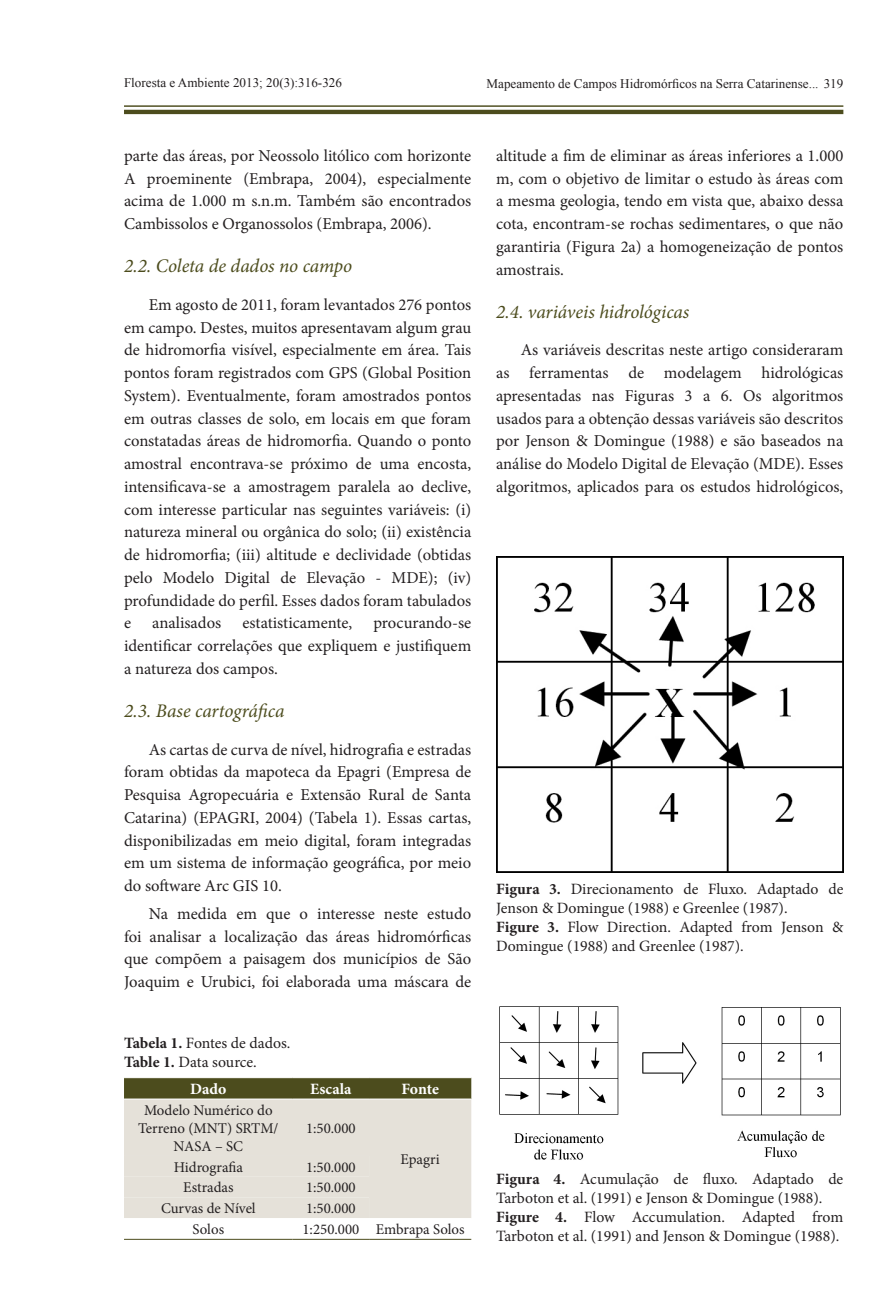
<style>
.page{position:relative;width:893px;height:1315px;background:#fff}
.page>*{position:absolute;margin:0;border:0;box-sizing:border-box;transform-origin:0 0}
.t1{font:italic 19.25px "Minion Pro";letter-spacing:-.005em;color:#4c4c1d}
.Corpo{font:16.62px/22.8px "Minion Pro";color:#231f20;text-align:justify}
._1__Legenda_figura{font:15.75px/18.9px "Minion Pro";color:#231f20}
.Cabeçalho{font:700 15.75px "Minion Pro";letter-spacing:.005em;color:#fff}
.Corpo_-_tabela{font:14.88px/17.8px "Minion Pro";color:#231f20;text-align:center}
.t2{font:13.12px "Times New Roman";color:#231f20}
.s1{font-weight:700}
</style>
<div class="page">
<hr style="left:124px;top:110px;width:719px;height:4px;background:#4c4c1d">
<hr style="left:124px;top:105px;width:719px;height:2px;background:#4c4c1d">
<svg style="left:124px;top:1078px;width:347px;height:161px;background:#d5d2c6"></svg>
<hr style="left:124px;top:1098px;width:169px;height:1px;background:#fff">
<hr style="left:293px;top:1098px;width:76px;height:1px;background:#fff">
<hr style="left:369px;top:1098px;width:102px;height:1px;background:#fff">
<hr style="left:124px;top:1239px;width:169px;height:1px;background:#4c4c1d">
<hr style="left:293px;top:1239px;width:76px;height:1px;background:#4c4c1d">
<hr style="left:369px;top:1239px;width:102px;height:1px;background:#4c4c1d">
<img style="left:496px;top:556px;width:347px;height:316px">
<img style="left:499px;top:1006px;width:342px;height:154px">
<p class="t2" style="left:124px;top:74px;width:219px">Floresta e Ambiente 2013; 20(3):316-326</p>
<p class="t2" style="left:486px;top:75px;width:358px">Mapeamento de Campos Hidromórficos na Serra Catarinense... 319</p>
<p class="Corpo" style="left:124px;top:144px;width:349px">parte das áreas, por Neossolo litólico com horizonte A proeminente (Embrapa, 2004), especialmente acima de 1.000 m s.n.m. Também são encontrados Cambissolos e Organossolos (Embrapa, 2006).</p>
<p class="t1" style="left:124px;top:253px;width:230px">2.2. Coleta de dados no campo</p>
<p class="Corpo" style="left:124px;top:293px;width:349px;text-indent:25px">Em agosto de 2011, foram levantados 276 pontos em campo. Destes, muitos apresentavam algum grau de hidromorfia visível, especialmente em área. Tais pontos foram registrados com GPS (Global Position System). Eventualmente, foram amostrados pontos em outras classes de solo, em locais em que foram constatadas áreas de hidromorfia. Quando o ponto amostral encontrava-se próximo de uma encosta, intensificava-se a amostragem paralela ao declive, com interesse particular nas seguintes variáveis: (i) natureza mineral ou orgânica do solo; (ii) existência de hidromorfia; (iii) altitude e declividade (obtidas pelo Modelo Digital de Elevação - MDE); (iv) profundidade do perfil. Esses dados foram tabulados e</p>
<p class="Corpo" style="left:124px;top:612px;width:349px;text-indent:249px">procurando-se identificar correlações que expliquem e justifiquem a natureza dos campos.</p>
<p class="t1" style="left:124px;top:697px;width:162px">2.3. Base cartográfica</p>
<p class="Corpo" style="left:124px;top:738px;width:349px;text-indent:25px">As cartas de curva de nível, hidrografia e estradas foram obtidas da mapoteca da Epagri (Empresa de Pesquisa Agropecuária e Extensão Rural de Santa Catarina) (EPAGRI, 2004) (Tabela 1). Essas cartas, disponibilizadas em meio digital, foram integradas em um sistema de informação geográfica, por meio do software Arc GIS 10.</p>
<p class="Corpo" style="left:124px;top:902px;width:349px;text-indent:25px">Na medida em que o interesse neste estudo foi analisar a localização das áreas hidromórficas que compõem a paisagem dos municípios de São Joaquim e Urubici, foi elaborada uma máscara de</p>
<p class="Corpo" style="left:152px;top:612px;width:71px">analisados</p>
<p class="Corpo" style="left:242px;top:612px;width:111px">estatisticamente,</p>
<p class="_1__Legenda_figura" style="left:124px;top:1034px;width:168px"><span class="s1">Tabela 1.</span> Fontes de dados.</p>
<p class="_1__Legenda_figura" style="left:124px;top:1053px;width:134px"><span class="s1">Table 1.</span> Data source.</p>
<p class="Cabeçalho" style="left:190px;top:1078px;width:38px">Dado</p>
<p class="Cabeçalho" style="left:310px;top:1078px;width:43px">Escala</p>
<p class="Cabeçalho" style="left:401px;top:1078px;width:39px">Fonte</p>
<p class="Corpo_-_tabela" style="left:138px;top:1101px;width:142px">Modelo Numérico do<br>Terreno (MNT) SRTM/<br>NASA – SC</p>
<p class="Corpo_-_tabela" style="left:306px;top:1119px;width:51px">1:50.000</p>
<p class="Corpo_-_tabela" style="left:401px;top:1150px;width:41px">Epagri</p>
<p class="Corpo_-_tabela" style="left:174px;top:1158px;width:71px">Hidrografia</p>
<p class="Corpo_-_tabela" style="left:306px;top:1158px;width:51px">1:50.000</p>
<p class="Corpo_-_tabela" style="left:183px;top:1178px;width:52px">Estradas</p>
<p class="Corpo_-_tabela" style="left:306px;top:1178px;width:51px">1:50.000</p>
<p class="Corpo_-_tabela" style="left:161px;top:1199px;width:96px">Curvas de Nível</p>
<p class="Corpo_-_tabela" style="left:306px;top:1199px;width:51px">1:50.000</p>
<p class="Corpo_-_tabela" style="left:193px;top:1220px;width:33px">Solos</p>
<p class="Corpo_-_tabela" style="left:302px;top:1220px;width:58px">1:250.000</p>
<p class="Corpo_-_tabela" style="left:376px;top:1220px;width:90px">Embrapa Solos</p>
<p class="Corpo" style="left:496px;top:144px;width:349px">altitude a fim de eliminar as áreas inferiores a 1.000 m, com o objetivo de limitar o estudo às áreas com a mesma geologia, tendo em vista que, abaixo dessa cota, encontram-se rochas sedimentares, o que não garantiria (Figura 2a) a homogeneização de pontos amostrais.</p>
<p class="t1" style="left:496px;top:298px;width:195px">2.4. variáveis hidrológicas</p>
<p class="Corpo" style="left:496px;top:339px;width:349px;text-indent:25px">As variáveis descritas neste artigo consideraram as ferramentas de modelagem hidrológicas apresentadas nas Figuras 3 a 6. Os algoritmos usados para a obtenção dessas variáveis são descritos por Jenson &amp; Domingue (1988) e são baseados na análise do Modelo Digital de Elevação (MDE). Esses algoritmos, aplicados para os estudos hidrológicos,</p>
<p class="_1__Legenda_figura" style="left:496px;top:879px;width:349px"><span class="s1">Figura 3.</span> Direcionamento de Fluxo. Adaptado de<br>Jenson &amp; Domingue (1988) e Greenlee (1987).</p>
<p class="_1__Legenda_figura" style="left:496px;top:917px;width:349px"><span class="s1">Figure 3.</span> Flow Direction. Adapted from Jenson &amp;<br>Domingue (1988) and Greenlee (1987).</p>
<p class="_1__Legenda_figura" style="left:496px;top:1169px;width:349px"><span class="s1">Figura 4.</span> Acumulação de fluxo. Adaptado de<br>Tarboton et al. (1991) e Jenson &amp; Domingue (1988).</p>
<p class="_1__Legenda_figura" style="left:496px;top:1207px;width:349px"><span class="s1">Figure 4.</span> Flow Accumulation. Adapted from<br>Tarboton et al. (1991) and Jenson &amp; Domingue (1988).</p>
</div>
